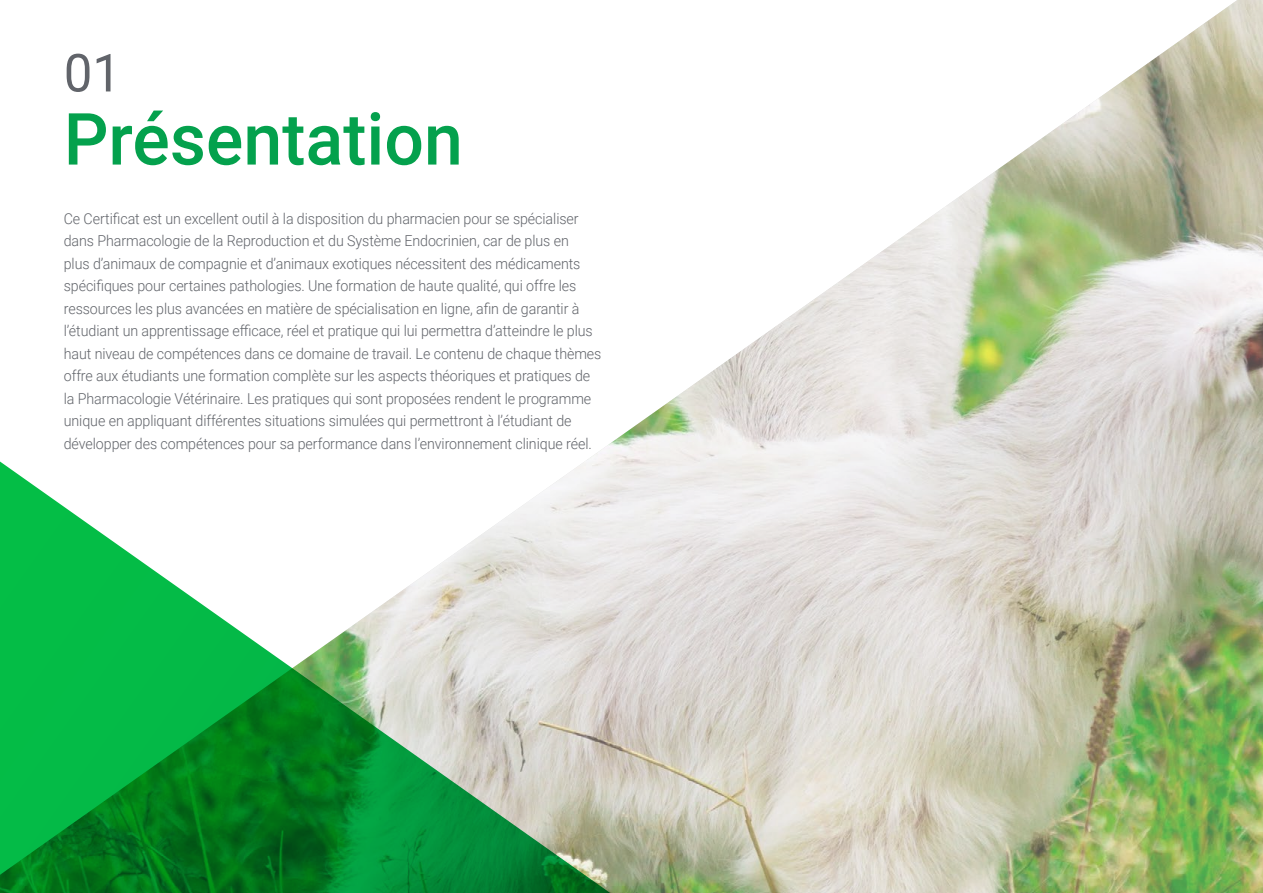
<style>
.page{position:relative;width:1263px;height:893px;background:#fff}
.page>*{position:absolute;margin:0;border:0;box-sizing:border-box;transform-origin:0 0}
.t1{font:500 72px "Roboto";color:#04a14d}
.t2{font:52.5px "Roboto";color:#61646a}
.t3{font:300 15px/22.5px "Roboto";letter-spacing:-.005em;color:#61646a;scale:.95 1}
</style>
<div class="page">
<img style="left:607px;top:0;width:656px;height:893px">
<svg style="left:0;top:446px;width:640px;height:447px"></svg>
<h2 class="t2" style="left:64px;top:36px;width:59px">01</h2>
<h1 class="t1" style="left:64px;top:89px;width:401px">Présentation</h1>
<p class="t3" style="left:64px;top:207px;width:567px">Ce Certificat est un excellent outil à la disposition du pharmacien pour se spécialiser dans Pharmacologie de la Reproduction et du Système Endocrinien, car de plus en<br>plus d’animaux de compagnie et d’animaux exotiques nécessitent des médicaments spécifiques pour certaines pathologies. Une formation de haute qualité, qui offre les ressources les plus avancées en matière de spécialisation en ligne, afin de garantir à l’étudiant un apprentissage efficace, réel et pratique qui lui permettra d’atteindre le plus haut niveau de compétences dans ce domaine de travail. Le contenu de chaque thèmes offre aux étudiants une formation complète sur les aspects théoriques et pratiques de la Pharmacologie Vétérinaire. Les pratiques qui sont proposées rendent le programme unique en appliquant différentes situations simulées qui permettront à l’étudiant de développer des compétences pour sa performance dans l’environnement clinique réel.</p>
</div>
